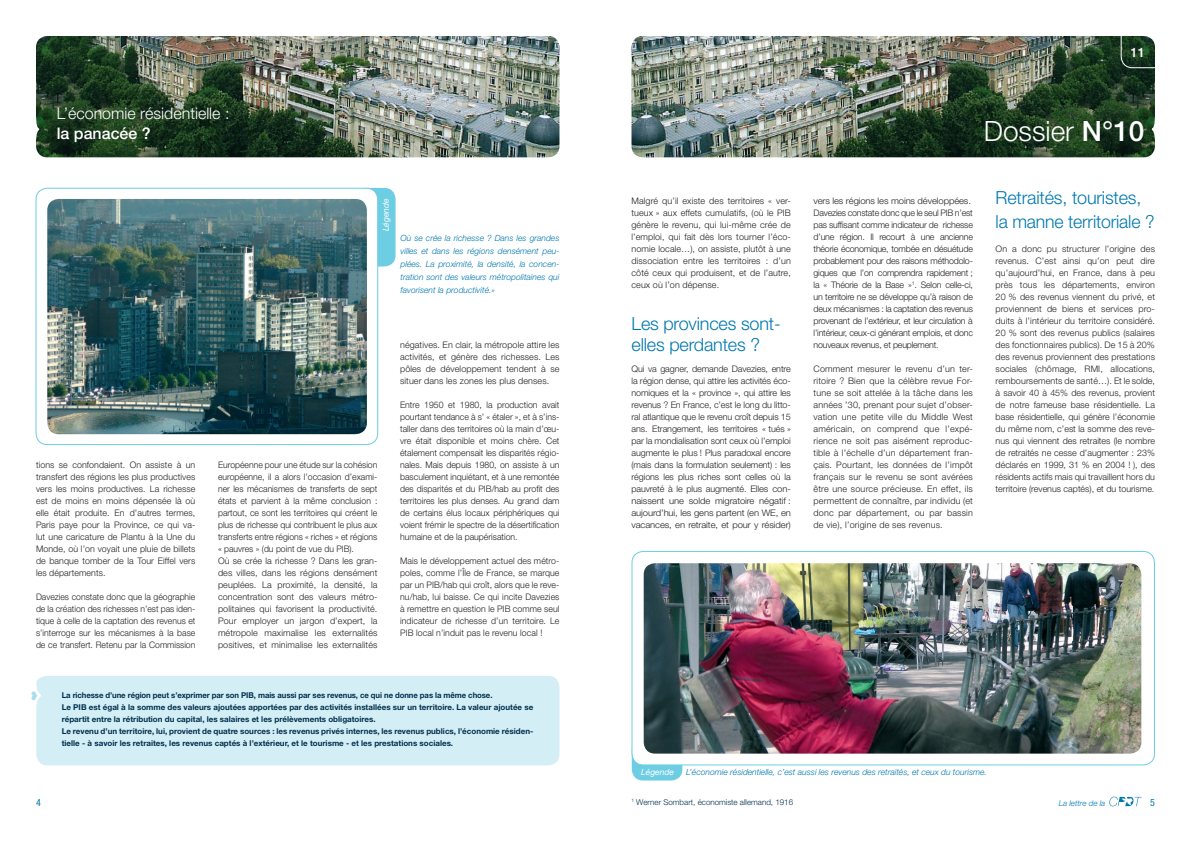
<style>
.page{position:relative;width:1191px;height:842px;background:#fff}
.page>*{position:absolute;margin:0;border:0;box-sizing:border-box;transform-origin:0 0}
.t1{font:300 28px "Helvetica Neue";color:#fff}
.t2{font:300 18px/21px "Helvetica Neue";letter-spacing:-.01em;color:#0078ae}
.t3{font:300 16px "Helvetica Neue";color:#fff}
.t4{font:500 16px "Helvetica Neue";color:#fff}
.t5{font:500 13px "Helvetica Neue";color:#fff}
.t6{font:condensed 10px "Helvetica Neue";color:#0078ae}
.t7{font:300 9px/12px "Helvetica Neue";color:#231f20;text-align:justify}
.t8{font:300 9px/12px "Helvetica Neue";color:#231f20;text-align:justify;scale:.96 1}
.t9{font:300 9px/12px "Helvetica Neue";letter-spacing:-.02em;color:#231f20;scale:1.05 1}
.t10{font:italic 300 8.5px/13px "Helvetica Neue";color:#0078ae;text-align:justify}
.t11{font:italic 8.5px "Helvetica Neue";color:#fff}
.t12{font:700 8px/12px "Helvetica Neue";color:#002f4d}
.t13{font:300 8px "Helvetica Neue";color:#002f4d}
.t14{font:italic 300 8px "Helvetica Neue";color:#0078ae}
.s1{font-weight:500}
</style>
<div class="page">
<svg style="left:1109px;top:797px;width:32px;height:9px"></svg>
<img style="left:36px;top:36px;width:523px;height:121px">
<img style="left:631px;top:36px;width:524px;height:121px">
<svg style="left:379px;top:188px;width:16px;height:78px"></svg>
<svg style="left:1120px;top:36px;width:35px;height:32px"></svg>
<svg style="left:35px;top:187px;width:344px;height:258px"></svg>
<svg style="left:632px;top:765px;width:50px;height:15px"></svg>
<svg style="left:631px;top:551px;width:524px;height:214px"></svg>
<div style="left:36px;top:676px;width:523px;height:89px;background:#d4eef5"></div>
<svg style="left:31px;top:691px;width:7px;height:9px"></svg>
<img style="left:47px;top:199px;width:320px;height:235px">
<img style="left:643px;top:563px;width:498px;height:191px">
<h3 class="t3" style="left:57px;top:104px;width:174px">L’économie résidentielle :</h3>
<h3 class="t4" style="left:57px;top:124px;width:95px">la panacée ?</h3>
<p class="t7" style="left:36px;top:459px;width:161px">tions se confondaient. On assiste à un transfert des régions les plus productives vers les moins productives. La richesse est de moins en moins dépensée là où elle était produite. En d’autres termes, Paris paye pour la Province, ce qui va&shy;lut une caricature de Plantu à la Une du Monde, où l’on voyait une pluie de billets de banque tomber de la Tour Eiffel vers les départements.</p>
<p class="t8" style="left:36px;top:591px;width:167px">Davezies constate donc que la géographie de la création des richesses n’est pas iden&shy;tique à celle de la captation des revenus et s’interroge sur les mécanismes à la base de ce transfert. Retenu par la Commission</p>
<p class="t11" style="left:381px;top:231px;width:35px;rotate:-90deg">Légende</p>
<p class="t10" style="left:400px;top:232px;width:160px">Où se crée la richesse ? Dans les grandes villes et dans les régions densément peu&shy;plées. La proximité, la densité, la concen&shy;tration sont des valeurs métropolitaines qui favorisent la productivité.»</p>
<p class="t8" style="left:218px;top:459px;width:167px;text-align:left">Européenne pour une étude sur la cohésion européenne, il a alors l’occasion d’exami&shy;ner les mécanismes de transferts de sept états et parvient à la même conclusion : partout, ce sont les territoires qui créent le plus de richesse qui contribuent le plus aux transferts entre régions « riches » et régions « pauvres » (du point de vue du PIB).<br>Où se crée la richesse ? Dans les gran&shy;des villes, dans les régions densément peuplées. La proximité, la densité, la concentration sont des valeurs métro&shy;politaines qui favorisent la productivité.<br>Pour employer un jargon d’expert, la métropole maximalise les externalités positives, et minimalise les externalités</p>
<p class="t7" style="left:400px;top:339px;width:161px">négatives. En clair, la métropole attire les activités, et génère des richesses. Les pôles de développement tendent à se situer dans les zones les plus denses.</p>
<p class="t7" style="left:400px;top:399px;width:161px">Entre 1950 et 1980, la production avait pourtant tendance à s’ « étaler », et à s’ins&shy;taller dans des territoires où la main d’œu&shy;vre était disponible et moins chère. Cet étalement compensait les disparités régio&shy;nales. Mais depuis 1980, on assiste à un basculement inquiétant, et à une remontée des disparités et du PIB/hab au profit des territoires les plus denses. Au grand dam de certains élus locaux périphériques qui voient frémir le spectre de la désertification humaine et de la paupérisation.</p>
<p class="t7" style="left:400px;top:555px;width:161px">Mais le développement actuel des métro&shy;poles, comme l’Île de France, se marque par un PIB/hab qui croît, alors que le reve&shy;nu/hab, lui baisse. Ce qui incite Davezies à remettre en question le PIB comme seul indicateur de richesse d’un territoire. Le PIB local n’induit pas le revenu local !</p>
<p class="t12" style="left:62px;top:689px;width:473px">La richesse d’une région peut s’exprimer par son PIB, mais aussi par ses revenus, ce qui ne donne pas la même chose.<br>Le PIB est égal à la somme des valeurs ajoutées apportées par des activités installées sur un territoire. La valeur ajoutée se répartit entre la rétribution du capital, les salaires et les prélèvements obligatoires.<br>Le revenu d’un territoire, lui, provient de quatre sources : les revenus privés internes, les revenus publics, l’économie résiden&shy;tielle - à savoir les retraites, les revenus captés à l’extérieur, et le tourisme - et les prestations sociales.</p>
<h3 class="t5" style="left:1130px;top:44px;width:16px">11</h3>
<p class="t7" style="left:631px;top:195px;width:161px">Malgré qu’il existe des territoires « ver&shy;tueux » aux effets cumulatifs, (où le PIB génère le revenu, qui lui-même crée de l’emploi, qui fait dès lors tourner l’éco&shy;nomie locale…), on assiste, plutôt à une dissociation entre les territoires : d’un côté ceux qui produisent, et de l’autre, ceux où l’on dépense.</p>
<h2 class="t2" style="left:631px;top:313px;width:151px">Les provinces sont&shy;elles perdantes ?</h2>
<p class="t7" style="left:631px;top:363px;width:161px">Qui va gagner, demande Davezies, entre la région dense, qui attire les activités éco&shy;nomiques et la « province », qui attire les revenus ? En France, c’est le long du litto&shy;ral atlantique que le revenu croît depuis 15 ans. Etrangement, les territoires « tués » par la mondialisation sont ceux où l’emploi augmente le plus ! Plus paradoxal encore (mais dans la formulation seulement) : les régions les plus riches sont celles où la pauvreté à le plus augmenté. Elles con&shy;naissent une solde migratoire négatif : aujourd’hui, les gens partent (en WE, en vacances, en retraite, et pour y résider)</p>
<h1 class="t1" style="left:984px;top:114px;width:162px">Dossier <span class="s1">N°10</span></h1>
<p class="t9" style="left:813px;top:195px;width:153px">vers les régions les moins développées.<br>Davezies constate donc que le seul PIB n’est pas suffisant comme indicateur de richesse d’une région. Il recourt à une ancienne théorie économique, tombée en désuétude probablement pour des raisons méthodolo&shy;giques que l’on comprendra rapidement ; la « Théorie de la Base »<sup>1</sup>. Selon celle-ci, un territoire ne se développe qu’à raison de deux mécanismes : la captation des revenus provenant de l’extérieur, et leur circulation à l’intérieur, ceux-ci générant emplois, et donc nouveaux revenus, et peuplement.</p>
<p class="t7" style="left:813px;top:363px;width:161px">Comment mesurer le revenu d’un ter&shy;ritoire ? Bien que la célèbre revue For&shy;tune se soit attelée à la tâche dans les années ’30, prenant pour sujet d’obser&shy;vation une petite ville du Middle West américain, on comprend que l’expé&shy;rience ne soit pas aisément reproduc&shy;tible à l’échelle d’un département fran&shy;çais. Pourtant, les données de l’impôt français sur le revenu se sont avérées être une source précieuse. En effet, ils permettent de connaître, par individu (et donc par département, ou par bassin de vie), l’origine de ses revenus.</p>
<h2 class="t2" style="left:995px;top:185px;width:160px;line-height:24px">Retraités, touristes, la manne territoriale ?</h2>
<p class="t7" style="left:995px;top:243px;width:161px">On a donc pu structurer l’origine des revenus. C’est ainsi qu’on peut dire qu’aujourd’hui, en France, dans à peu près tous les départements, environ 20 % des revenus viennent du privé, et proviennent de biens et services pro&shy;duits à l’intérieur du territoire considéré.<br>20 % sont des revenus publics (salaires des fonctionnaires publics). De 15 à 20% des revenus proviennent des prestations sociales (chômage, RMI, allocations, remboursements de santé…). Et le solde, à savoir 40 à 45% des revenus, provient de notre fameuse base résidentielle. La base résidentielle, qui génère l’économie du même nom, c’est la somme des reve&shy;nus qui viennent des retraites (le nombre de retraités ne cesse d’augmenter : 23% déclarés en 1999, 31 % en 2004 ! ), des résidents actifs mais qui travaillent hors du territoire (revenus captés), et du tourisme.</p>
<p class="t11" style="left:641px;top:767px;width:35px">Légende</p>
<p class="t10" style="left:686px;top:765px;width:302px">L’économie résidentielle, c’est aussi les revenus des retraités, et ceux du tourisme.</p>
<p class="t13" style="left:631px;top:797px;width:163px"><sup>1</sup> Werner Sombart, économiste allemand, 1916</p>
<p class="t6" style="left:36px;top:797px;width:6px">4</p>
<p class="t14" style="left:1058px;top:798px;width:48px">La lettre de la</p>
<p class="t6" style="left:1150px;top:797px;width:6px">5</p>
</div>
